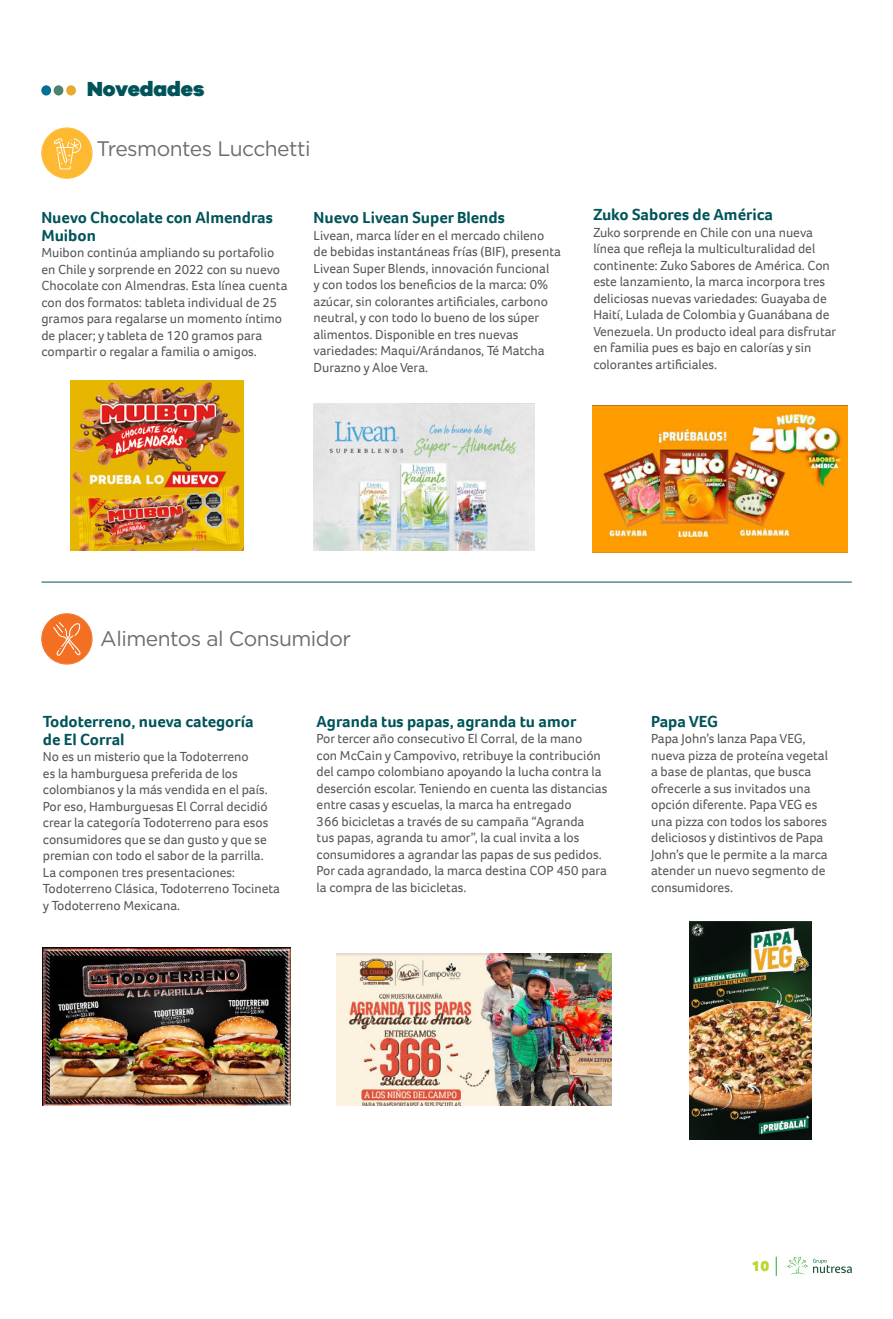
<style>
.page{position:relative;width:893px;height:1319px;background:#fff}
.page>*{position:absolute;margin:0;border:0;box-sizing:border-box;transform-origin:0 0}
.t1{font:21px "Gotham";letter-spacing:-.025em;color:#6d6e71}
.t2{font:900 21px "Galano Grotesque";color:#005459}
.t3{font:700 16.5px/18px "Foco";color:#005459}
.t4{font:900 15px "Foco";color:#bed630}
.t5{font:13.5px/16.5px "Foco";color:#57585a}
</style>
<div class="page">
<svg style="left:787px;top:1256px;width:65px;height:18px"></svg>
<svg style="left:776px;top:1256px;width:1px;height:19px"></svg>
<div style="left:66px;top:85px;width:10px;height:10px;background:#e6ab2e;border-radius:50%"></div>
<div style="left:41px;top:85px;width:10px;height:10px;background:#007094;border-radius:50%"></div>
<div style="left:54px;top:85px;width:9px;height:10px;background:#4d826b;border-radius:50%"></div>
<img style="left:314px;top:404px;width:220px;height:146px">
<img style="left:70px;top:381px;width:173px;height:169px">
<img style="left:592px;top:406px;width:256px;height:146px">
<img style="left:43px;top:947px;width:248px;height:158px">
<img style="left:336px;top:953px;width:276px;height:152px">
<img style="left:689px;top:921px;width:122px;height:217px">
<hr style="left:41px;top:581px;width:811px;height:1px;background:#005459">
<div style="left:42px;top:128px;width:50px;height:50px;background:#fdb931;border-radius:50%"></div>
<div style="left:41px;top:128px;width:51px;height:51px;border:1px solid #fdb931;border-radius:50%"></div>
<svg style="left:54px;top:138px;width:27px;height:31px"></svg>
<div style="left:42px;top:614px;width:50px;height:49px;background:#f36f21;border-radius:50%"></div>
<div style="left:41px;top:613px;width:51px;height:51px;border:1px solid #f36f21;border-radius:50%"></div>
<svg style="left:53px;top:622px;width:28px;height:33px"></svg>
<h1 class="t2" style="left:87px;top:76px;width:119px">Novedades</h1>
<h1 class="t1" style="left:97px;top:139px;width:215px">Tresmontes Lucchetti</h1>
<p class="t3" style="left:41px;top:208px;width:233px">Nuevo Chocolate con Almendras<br>Muibon</p>
<p class="t5" style="left:41px;top:244px;width:248px">Muibon continúa ampliando su portafolio en Chile y sorprende en 2022 con su nuevo Chocolate con Almendras. Esta línea cuenta con dos formatos: tableta individual de 25 gramos para regalarse un momento íntimo de placer; y tableta de 120 gramos para compartir o regalar a familia o amigos.</p>
<p class="t3" style="left:314px;top:208px;width:193px">Nuevo Livean Super Blends</p>
<p class="t5" style="left:314px;top:227px;width:249px">Livean, marca líder en el mercado chileno de bebidas instantáneas frías (BIF), presenta Livean Super Blends, innovación funcional<br>y con todos los beneficios de la marca: 0% azúcar, sin colorantes artificiales, carbono neutral, y con todo lo bueno de los súper alimentos. Disponible en tres nuevas variedades: Maqui/Arándanos, Té Matcha Durazno y Aloe Vera.</p>
<p class="t3" style="left:593px;top:205px;width:181px">Zuko Sabores de América</p>
<p class="t5" style="left:593px;top:224px;width:244px">Zuko sorprende en Chile con una nueva línea que refleja la multiculturalidad del continente: Zuko Sabores de América. Con este lanzamiento, la marca incorpora tres deliciosas nuevas variedades: Guayaba de Haití, Lulada de Colombia y Guanábana de Venezuela. Un producto ideal para disfrutar en familia pues es bajo en calorías y sin colorantes artificiales.</p>
<h1 class="t1" style="left:100px;top:629px;width:252px">Alimentos al Consumidor</h1>
<p class="t3" style="left:43px;top:712px;width:212px">Todoterreno, nueva categoría de El Corral</p>
<p class="t5" style="left:43px;top:748px;width:239px">No es un misterio que la Todoterreno<br>es la hamburguesa preferida de los colombianos y la más vendida en el país.<br>Por eso, Hamburguesas El Corral decidió crear la categoría Todoterreno para esos consumidores que se dan gusto y que se premian con todo el sabor de la parrilla.<br>La componen tres presentaciones:<br>Todoterreno Clásica, Todoterreno Tocineta y Todoterreno Mexicana.</p>
<p class="t3" style="left:317px;top:712px;width:261px">Agranda tus papas, agranda tu amor</p>
<p class="t5" style="left:317px;top:730px;width:292px">Por tercer año consecutivo El Corral, de la mano<br>con McCain y Campovivo, retribuye la contribución del campo colombiano apoyando la lucha contra la deserción escolar. Teniendo en cuenta las distancias entre casas y escuelas, la marca ha entregado<br>366 bicicletas a través de su campaña “Agranda<br>tus papas, agranda tu amor”, la cual invita a los consumidores a agrandar las papas de sus pedidos.<br>Por cada agrandado, la marca destina COP 450 para la compra de las bicicletas.</p>
<p class="t3" style="left:651px;top:712px;width:68px">Papa VEG</p>
<p class="t5" style="left:651px;top:730px;width:178px">Papa John’s lanza Papa VEG, nueva pizza de proteína vegetal a base de plantas, que busca ofrecerle a sus invitados una opción diferente. Papa VEG es una pizza con todos los sabores deliciosos y distintivos de Papa<br>John’s que le permite a la marca atender un nuevo segmento de consumidores.</p>
<p class="t4" style="left:752px;top:1256px;width:19px">10</p>
</div>
